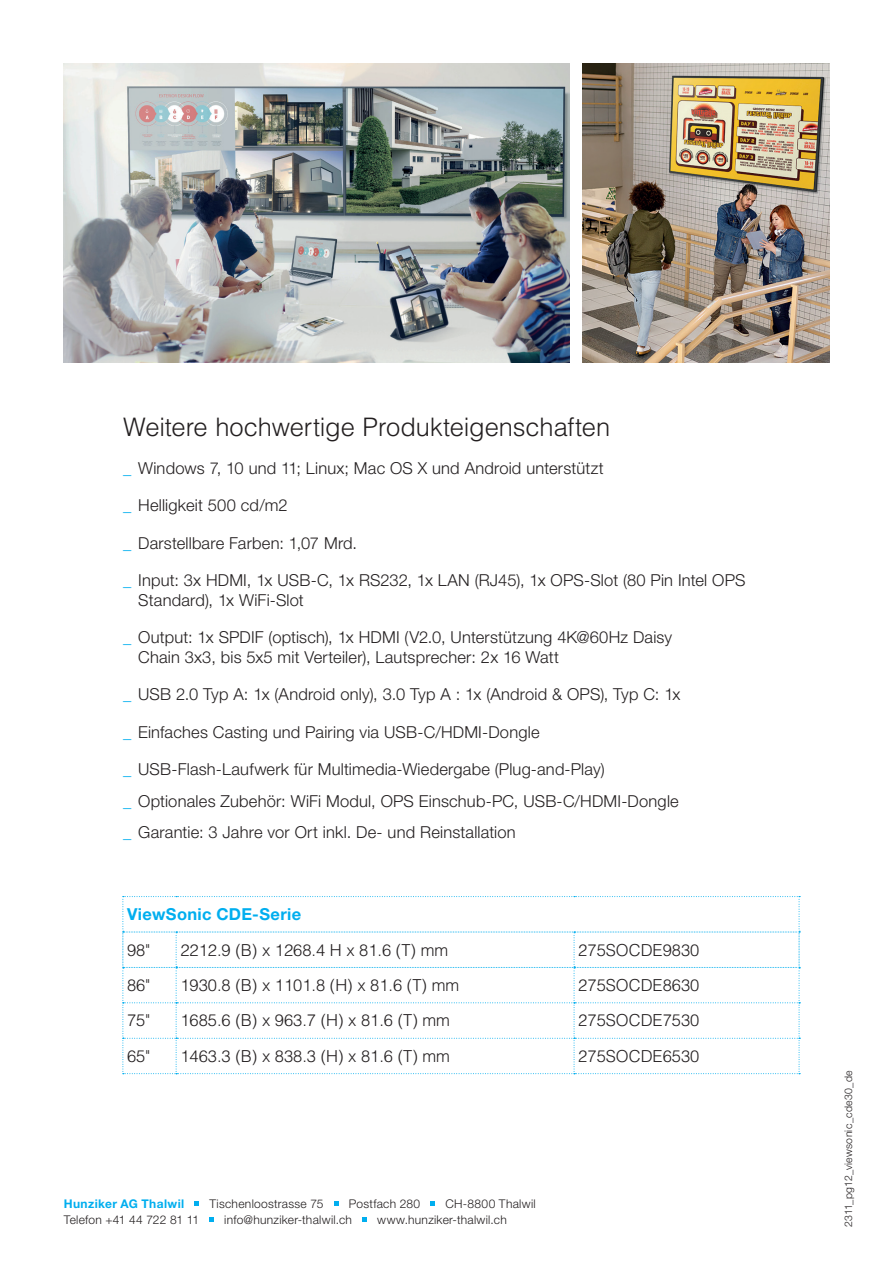
<style>
.page{position:relative;width:893px;height:1263px;background:#fff}
.page>*{position:absolute;margin:0;border:0;box-sizing:border-box;transform-origin:0 0}
.t1{font:300 25.5px "Helvetica LT Std";letter-spacing:-.005em;color:#231f20}
.t2{font:300 16.5px/19.5px "Helvetica Neue LT Pro";letter-spacing:.01em;color:#231f20}
.t3{font:300 16.5px "Helvetica LT Std";color:#231f20}
.t4{font:700 16.5px "Helvetica Neue LT Pro";letter-spacing:.02em;color:#00aeef}
.t5{font:300 12px "Helvetica Neue LT Pro";letter-spacing:.025em;color:#231f20}
.t6{font:700 12px "Helvetica Neue LT Pro";letter-spacing:.03em;color:#00aeef}
.t7{font:300 10.5px "Helvetica Neue LT Pro";letter-spacing:.03em;color:#231f20}
.s1{color:#00aeef}
</style>
<div class="page">
<img style="left:583px;top:64px;width:246px;height:298px">
<img style="left:64px;top:64px;width:506px;height:298px">
<svg style="left:123px;top:896px;width:677px;height:178px"></svg>
<svg style="left:195px;top:1201px;width:4px;height:4px"></svg>
<svg style="left:334px;top:1201px;width:4px;height:4px"></svg>
<svg style="left:431px;top:1201px;width:4px;height:4px"></svg>
<svg style="left:209px;top:1218px;width:5px;height:4px"></svg>
<svg style="left:362px;top:1218px;width:5px;height:4px"></svg>
<h1 class="t1" style="left:123px;top:411px;width:488px">Weitere hochwertige Produkteigenschaften</h1>
<p class="t2" style="left:123px;top:458px;width:482px"><span class="s1">_</span> Windows 7, 10 und 11; Linux; Mac OS X und Android unterstützt</p>
<p class="t2" style="left:123px;top:495px;width:166px"><span class="s1">_</span> Helligkeit 500 cd/m2</p>
<p class="t2" style="left:123px;top:533px;width:235px"><span class="s1">_</span> Darstellbare Farben: 1,07 Mrd.</p>
<p class="t2" style="left:138px;top:570px;width:609px;text-indent:-15px"><span class="s1">_</span> Input: 3x HDMI, 1x USB-C, 1x RS232, 1x LAN (RJ45), 1x OPS-Slot (80 Pin Intel OPS<br>Standard), 1x WiFi-Slot</p>
<p class="t2" style="left:138px;top:627px;width:535px;text-indent:-15px"><span class="s1">_</span> Output: 1x SPDIF (optisch), 1x HDMI (V2.0, Unterstützung 4K@60Hz Daisy<br>Chain 3x3, bis 5x5 mit Verteiler), Lautsprecher: 2x 16 Watt</p>
<p class="t2" style="left:123px;top:684px;width:559px"><span class="s1">_</span> USB 2.0 Typ A: 1x (Android only), 3.0 Typ A : 1x (Android &amp; OPS), Typ C: 1x</p>
<p class="t2" style="left:123px;top:722px;width:418px"><span class="s1">_</span> Einfaches Casting und Pairing via USB-C/HDMI-Dongle</p>
<p class="t2" style="left:123px;top:753px;width:557px;line-height:31.5px"><span class="s1">_</span> USB-Flash-Laufwerk für Multimedia-Wiedergabe (Plug-and-Play)<br><span class="s1">_</span> Optionales Zubehör: WiFi Modul, OPS Einschub-PC, USB-C/HDMI-Dongle <span class="s1">_</span> Garantie: 3 Jahre vor Ort inkl. De- und Reinstallation</p>
<p class="t4" style="left:127px;top:904px;width:176px">ViewSonic CDE-Serie</p>
<p class="t3" style="left:127px;top:939px;width:24px">98"</p>
<p class="t3" style="left:180px;top:939px;width:269px">2212.9 (B) x 1268.4 H x 81.6 (T) mm</p>
<p class="t3" style="left:578px;top:939px;width:123px">275SOCDE9830</p>
<p class="t3" style="left:127px;top:975px;width:24px">86"</p>
<p class="t3" style="left:180px;top:975px;width:280px">1930.8 (B) x 1101.8 (H) x 81.6 (T) mm</p>
<p class="t3" style="left:578px;top:975px;width:123px">275SOCDE8630</p>
<p class="t3" style="left:127px;top:1010px;width:24px">75"</p>
<p class="t3" style="left:180px;top:1010px;width:271px">1685.6 (B) x 963.7 (H) x 81.6 (T) mm</p>
<p class="t3" style="left:578px;top:1010px;width:123px">275SOCDE7530</p>
<p class="t3" style="left:127px;top:1046px;width:24px">65"</p>
<p class="t3" style="left:180px;top:1046px;width:271px">1463.3 (B) x 838.3 (H) x 81.6 (T) mm</p>
<p class="t3" style="left:578px;top:1046px;width:123px">275SOCDE6530</p>
<p class="t6" style="left:64px;top:1196px;width:122px">Hunziker AG Thalwil</p>
<p class="t5" style="left:209px;top:1196px;width:116px">Tischenloostrasse 75</p>
<p class="t5" style="left:349px;top:1196px;width:73px">Postfach 280</p>
<p class="t5" style="left:445px;top:1196px;width:92px">CH-8800 Thalwil</p>
<p class="t5" style="left:64px;top:1213px;width:137px">Telefon +41 44 722 81 11</p>
<p class="t5" style="left:224px;top:1213px;width:129px">info@hunziker-thalwil.ch</p>
<p class="t5" style="left:377px;top:1213px;width:131px">www.hunziker-thalwil.ch</p>
<p class="t7" style="left:842px;top:1227px;width:158px;rotate:-90deg">2311_pg12_viewsonic_cde30_de</p>
</div>
